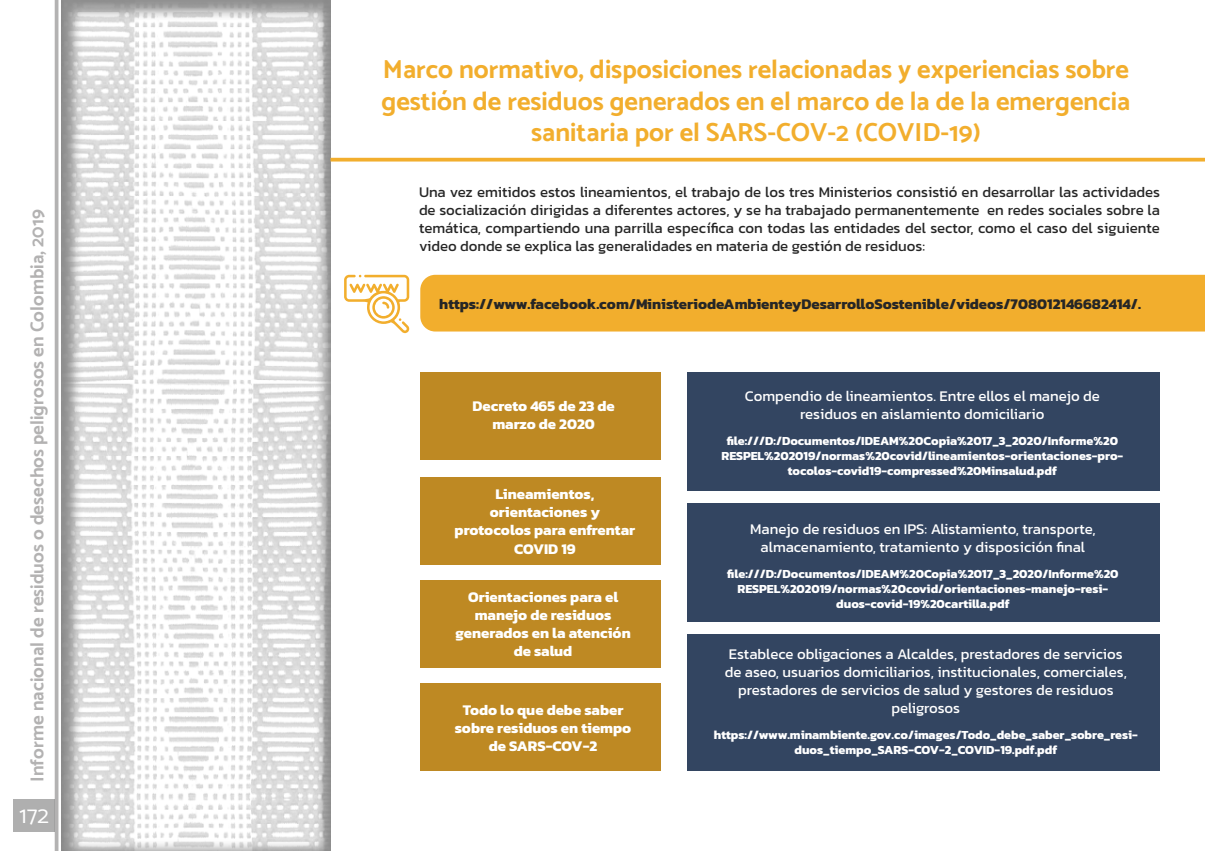
<style>
.page{position:relative;width:1205px;height:851px;background:#fff}
.page>*{position:absolute;margin:0;border:0;box-sizing:border-box;transform-origin:0 0}
.t1{font:700 26.25px/31.5px "Catamaran";color:#f2ae2d;text-align:center}
.t2{font:23.75px "Catamaran";color:#fff}
.t3{font:700 18.75px "Catamaran";color:#b3b2b2}
.t4{font:15px/18px "Kanit";color:#262626;text-align:justify}
.t5{font:15px/18px "Kanit";color:#fff;text-align:center}
.t6{font:700 15px/18px "Kanit";color:#fff;text-align:center}
.t7{font:700 15px "Kanit";color:#262626}
.t8{font:700 12.5px/15px "Kanit";color:#fff;text-align:center}
</style>
<div class="page">
<div style="left:13px;top:799px;width:42px;height:33px;background:#afafaf"></div>
<div style="left:51px;top:0;width:290px;height:850px;background:#000;opacity:.92"></div>
<hr style="left:330px;top:158px;width:875px;height:3px;background:#f2ae2d">
<div style="left:420px;top:275px;width:785px;height:56px;background:#f2ae2d"></div>
<svg style="left:344px;top:275px;width:66px;height:58px"></svg>
<div style="left:420px;top:372px;width:241px;height:88px;background:#be8923"></div>
<div style="left:687px;top:372px;width:473px;height:118px;background:#334561"></div>
<div style="left:420px;top:477px;width:241px;height:88px;background:#be8923"></div>
<div style="left:687px;top:503px;width:473px;height:118px;background:#334561"></div>
<div style="left:420px;top:683px;width:241px;height:88px;background:#be8923"></div>
<div style="left:420px;top:580px;width:241px;height:88px;background:#be8923"></div>
<div style="left:687px;top:634px;width:473px;height:137px;background:#334561"></div>
<h3 class="t3" style="left:23px;top:781px;width:573px;rotate:-90deg">Informe nacional de residuos o desechos peligrosos en Colombia, 2019</h3>
<h2 class="t2" style="left:20px;top:797px;width:31px">172</h2>
<h1 class="t1" style="left:381px;top:53px;width:750px">Marco normativo, disposiciones relacionadas y experiencias sobre gestión de residuos generados en el marco de la de la emergencia sanitaria por el SARS-COV-2 (COVID-19)</h1>
<p class="t4" style="left:419px;top:183px;width:742px">Una vez emitidos estos lineamientos, el trabajo de los tres Ministerios consistió en desarrollar las actividades de socialización dirigidas a diferentes actores, y se ha trabajado permanentemente en redes sociales sobre la temática, compartiendo una parrilla específica con todas las entidades del sector, como el caso del siguiente video donde se explica las generalidades en materia de gestión de residuos:</p>
<p class="t7" style="left:439px;top:292px;width:703px">https://www.facebook.com/MinisteriodeAmbienteyDesarrolloSostenible/videos/708012146682414/.</p>
<p class="t6" style="left:472px;top:396px;width:144px">Decreto 465 de 23 de marzo de 2020</p>
<p class="t6" style="left:454px;top:485px;width:182px">Lineamientos, orientaciones y protocolos para enfrentar<br>COVID 19</p>
<p class="t6" style="left:455px;top:587px;width:177px">Orientaciones para el manejo de residuos generados en la atención de salud</p>
<p class="t6" style="left:455px;top:700px;width:178px">Todo lo que debe saber sobre residuos en tiempo de SARS-COV-2</p>
<p class="t5" style="left:745px;top:387px;width:356px">Compendio de lineamientos. Entre ellos el manejo de residuos en aislamiento domiciliario</p>
<p class="t8" style="left:721px;top:432px;width:403px">file:///D:/Documentos/IDEAM%20Copia%2017_3_2020/Informe%20<br>RESPEL%202019/normas%20covid/lineamientos-orientaciones-pro&shy;tocolos-covid19-compressed%20Minsalud.pdf</p>
<p class="t5" style="left:750px;top:519px;width:347px">Manejo de residuos en IPS: Alistamiento, transporte, almacenamiento, tratamiento y disposición final</p>
<p class="t8" style="left:727px;top:565px;width:393px">file:///D:/Documentos/IDEAM%20Copia%2017_3_2020/Informe%20<br>RESPEL%202019/normas%20covid/orientaciones-manejo-resi&shy;duos-covid-19%20cartilla.pdf</p>
<p class="t5" style="left:725px;top:644px;width:403px">Establece obligaciones a Alcaldes, prestadores de servicios de aseo, usuarios domiciliarios, institucionales, comerciales, prestadores de servicios de salud y gestores de residuos peligrosos</p>
<p class="t8" style="left:714px;top:726px;width:425px">https://www.minambiente.gov.co/images/Todo_debe_saber_sobre_resi&shy;duos_tiempo_SARS-COV-2_COVID-19.pdf.pdf</p>
</div>
